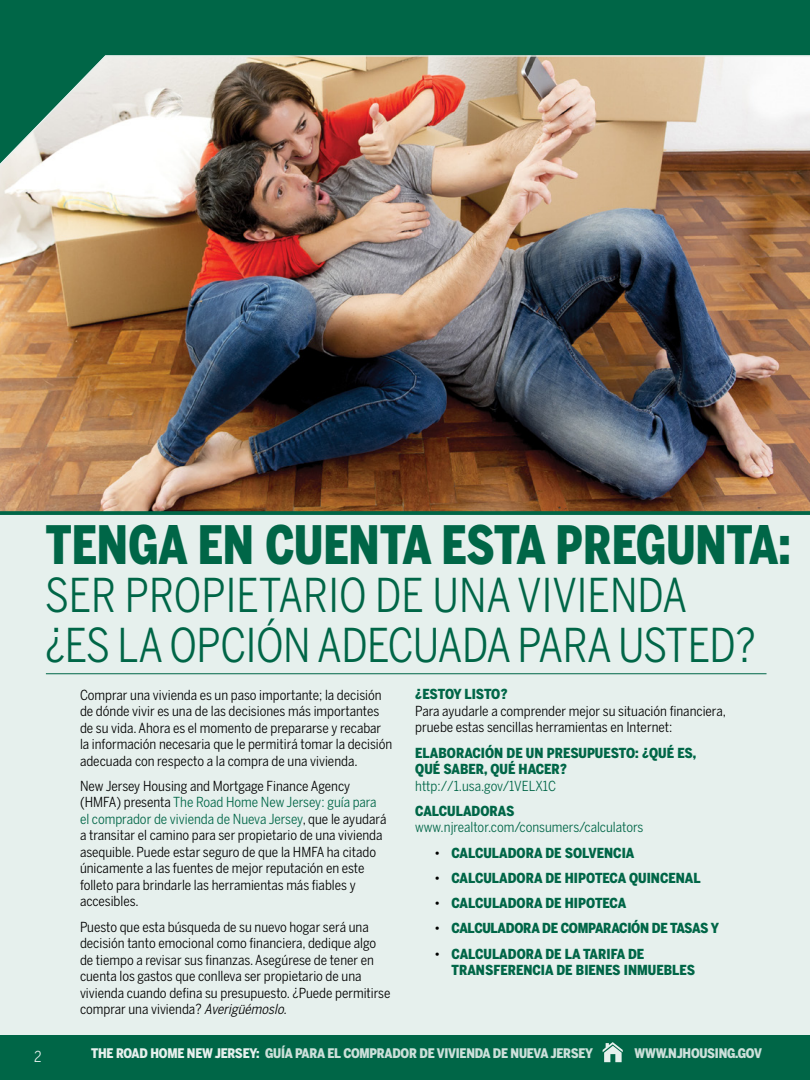
<style>
.page{position:relative;width:810px;height:1080px;background:#fff}
.page>*{position:absolute;margin:0;border:0;box-sizing:border-box;transform-origin:0 0}
.t1{font:900 52.5px "Benton Sans Cond";color:#006647;scale:.9 1}
.t2{font:46.25px/50px "Benton Sans Cond";letter-spacing:-.01em;color:#006647;scale:.96 1}
.t3{font:15px "Benton Sans Cond";color:#e6f0ed}
.t4{font:13.75px/16.5px "Benton Sans Cond";color:#000}
.t5{font:900 13.75px/16.5px "Benton Sans Cond";color:#006647}
.t6{font:13.75px "Benton Sans Cond";color:#006647}
.t7{font:900 13.75px "Benton Sans Cond";letter-spacing:-.02em;color:#006647}
.t8{font:900 13.12px "Benton Sans Cond";letter-spacing:-.02em;color:#cce0da}
.s1{color:#006647}
.s2{font-style:italic}
.s3{font-weight:400;color:#000}
.s4{color:#e6f0ed}
</style>
<div class="page">
<div style="left:0;top:41px;width:810px;height:1039px;background:#e6f0ed"></div>
<img style="left:0;top:180px;width:810px;height:331px">
<div style="left:0;top:1035px;width:810px;height:45px;background:#006647"></div>
<hr style="left:46px;top:673px;width:721px;height:1px;background:#006647">
<svg style="left:0;top:511px;width:810px;height:4px;background:#096747"></svg>
<div style="left:0;top:0;width:810px;height:55px;background:#006647"></div>
<img style="left:0;top:55px;width:810px;height:125px">
<svg style="left:603px;top:1042px;width:20px;height:20px"></svg>
<h1 class="t1" style="left:46px;top:513px;width:829px">TENGA EN CUENTA ESTA PREGUNTA:</h1>
<h2 class="t2" style="left:45px;top:570px;width:742px">SER PROPIETARIO DE UNA VIVIENDA ¿ES LA OPCIÓN ADECUADA PARA USTED?</h2>
<p class="t3" style="left:34px;top:1047px;width:9px">2</p>
<p class="t4" style="left:80px;top:686px;width:314px">Comprar una vivienda es un paso importante; la decisión de dónde vivir es una de las decisiones más importantes de su vida. Ahora es el momento de prepararse y recabar la información necesaria que le permitirá tomar la decisión adecuada con respecto a la compra de una vivienda.</p>
<p class="t4" style="left:80px;top:777px;width:308px">New Jersey Housing and Mortgage Finance Agency (HMFA) presenta <span class="s1">The Road Home New Jersey: guía para el comprador de vivienda de Nueva Jersey</span>, que le ayudará a transitar el camino para ser propietario de una vivienda asequible. Puede estar seguro de que la HMFA ha citado únicamente a las fuentes de mejor reputación en este folleto para brindarle las herramientas más fiables y accesibles.</p>
<p class="t4" style="left:80px;top:918px;width:312px">Puesto que esta búsqueda de su nuevo hogar será una decisión tanto emocional como financiera, dedique algo de tiempo a revisar sus finanzas. Asegúrese de tener en cuenta los gastos que conlleva ser propietario de una vivienda cuando defina su presupuesto. ¿Puede permitirse comprar una vivienda? <span class="s2">Averigüémoslo.</span></p>
<p class="t7" style="left:415px;top:686px;width:94px">¿ESTOY LISTO?</p>
<p class="t4" style="left:415px;top:703px;width:312px">Para ayudarle a comprender mejor su situación financiera, pruebe estas sencillas herramientas en Internet:</p>
<p class="t5" style="left:415px;top:744px;width:282px">ELABORACIÓN DE UN PRESUPUESTO: ¿QUÉ ES,<br>QUÉ SABER, QUÉ HACER?</p>
<p class="t6" style="left:415px;top:778px;width:142px">http://1.usa.gov/1VELX1C</p>
<p class="t5" style="left:415px;top:803px;width:101px">CALCULADORAS</p>
<p class="t6" style="left:415px;top:819px;width:230px">www.njrealtor.com/consumers/calculators</p>
<p class="t5" style="left:434px;top:844px;width:202px"><span class="s3">•</span> CALCULADORA DE SOLVENCIA</p>
<p class="t5" style="left:434px;top:870px;width:268px"><span class="s3">•</span> CALCULADORA DE HIPOTECA QUINCENAL</p>
<p class="t5" style="left:434px;top:895px;width:194px"><span class="s3">•</span> CALCULADORA DE HIPOTECA</p>
<p class="t7" style="left:434px;top:920px;width:286px"><span class="s3">•</span> CALCULADORA DE COMPARACIÓN DE TASAS Y</p>
<p class="t5" style="left:452px;top:945px;width:245px;text-indent:-18px"><span class="s3">•</span> CALCULADORA DE LA TARIFA DE<br>TRANSFERENCIA DE BIENES INMUEBLES</p>
<p class="t8" style="left:91px;top:1045px;width:503px"><span class="s4">THE ROAD HOME NEW JERSEY:</span> GUÍA PARA EL COMPRADOR DE VIVIENDA DE NUEVA JERSEY</p>
<p class="t8" style="left:635px;top:1045px;width:129px">WWW.NJHOUSING.GOV</p>
</div>
